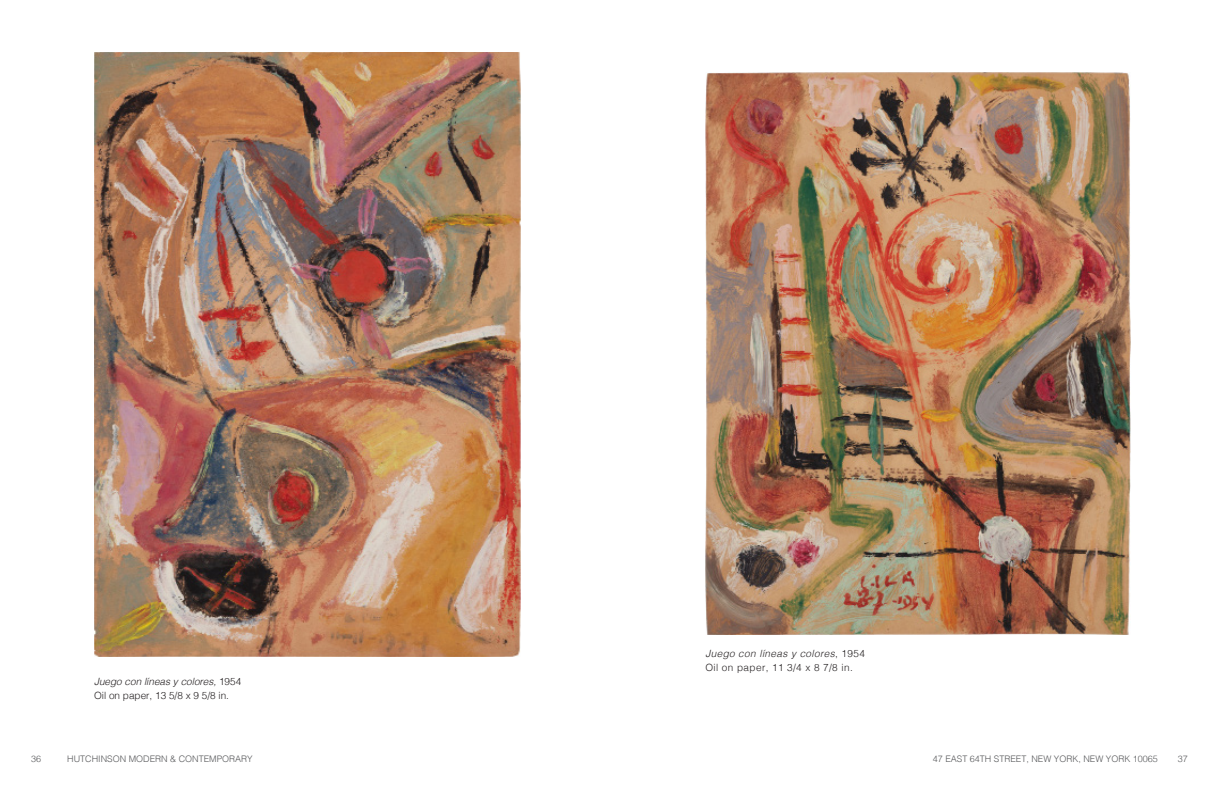
<style>
.page{position:relative;width:1224px;height:792px;background:#fff}
.page>*{position:absolute;margin:0;border:0;box-sizing:border-box;transform-origin:0 0}
.t1{font:italic 300 10px "Helvetica";color:#231f20}
.t2{font:italic 300 10px "Helvetica";letter-spacing:.04em;color:#231f20}
.t3{font:300 10px "Helvetica";color:#231f20}
.t4{font:300 10px "Helvetica";letter-spacing:.04em;color:#231f20}
.Page_Numbers_-_Right{font:300 9px "Helvetica";color:#57585a}
.Page_Numbers_-_Left{font:300 9px "Helvetica";color:#57585a}
.s1{font-style:normal}
</style>
<div class="page">
<img style="left:94px;top:53px;width:426px;height:604px">
<img style="left:705px;top:72px;width:426px;height:562px">
<p class="t1" style="left:94px;top:673px;width:149px">Juego con líneas y colores, <span class="s1">1954</span></p>
<p class="t3" style="left:94px;top:687px;width:137px">Oil on paper, 13 5/8 x 9 5/8 in.</p>
<p class="t2" style="left:705px;top:645px;width:161px">Juego con líneas y colores<span class="s1">, 1954</span></p>
<p class="t4" style="left:705px;top:659px;width:149px">Oil on paper, 11 3/4 x 8 7/8 in.</p>
<p class="Page_Numbers_-_Left" style="left:31px;top:752px;width:12px">36</p>
<p class="Page_Numbers_-_Left" style="left:67px;top:752px;width:187px">HUTCHINSON MODERN &amp; CONTEMPORARY</p>
<p class="Page_Numbers_-_Right" style="left:933px;top:752px;width:227px">47 EAST 64TH STREET, NEW YORK, NEW YORK 10065</p>
<p class="Page_Numbers_-_Right" style="left:1178px;top:752px;width:12px">37</p>
</div>
